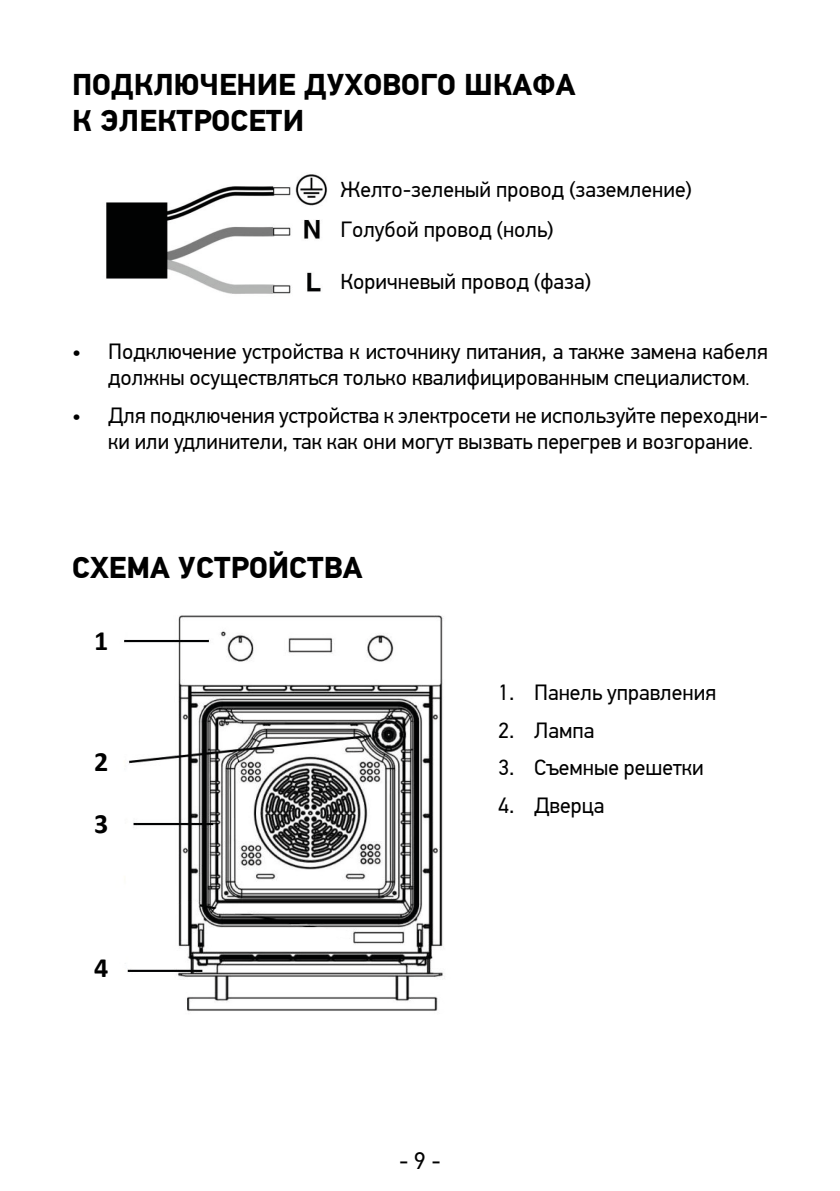
<style>
.page{position:relative;width:840px;height:1191px;background:#fff}
.page>*{position:absolute;margin:0;border:0;box-sizing:border-box;transform-origin:0 0}
.t1{font:700 30px/36px "PF Din Text Pro";color:#000}
.t2{font:700 28px/61.2px "Calibri";color:#000}
.t3{font:24px "PF Din Text Pro";color:#000}
.t4{font:22px/26.4px "PF Din Text Pro";color:#000}
</style>
<div class="page">
<img style="left:106px;top:174px;width:222px;height:120px">
<img style="left:124px;top:615px;width:320px;height:397px">
<h1 class="t1" style="left:72px;top:67px;width:505px">ПОДКЛЮЧЕНИЕ ДУХОВОГО ШКАФА<br>К ЭЛЕКТРОСЕТИ</h1>
<p class="t4" style="left:340px;top:170px;width:353px;line-height:40.2px">Желто-зеленый провод (заземление)<br>Голубой провод (ноль)</p>
<p class="t4" style="left:340px;top:268px;width:252px">Коричневый провод (фаза)</p>
<p class="t4" style="left:108px;top:338px;width:661px;text-indent:-36px">• Подключение устройства к источнику питания, а также замена кабеля должны осуществляться только квалифицированным специалистом.</p>
<p class="t4" style="left:108px;top:402px;width:661px;text-indent:-36px">• Для подключения устройства к электросети не используйте переходни&shy;ки или удлинители, так как они могут вызвать перегрев и возгорание.</p>
<h1 class="t1" style="left:72px;top:551px;width:292px">СХЕМА УСТРОЙСТВА</h1>
<p class="t2" style="left:94px;top:609px;width:16px">1</p>
<p class="t2" style="left:94px;top:731px;width:16px">2<br>3</p>
<p class="t2" style="left:94px;top:937px;width:16px">4</p>
<p class="t4" style="left:497px;top:679px;width:219px">1. Панель управления</p>
<p class="t4" style="left:497px;top:717px;width:98px">2. Лампа</p>
<p class="t4" style="left:497px;top:755px;width:207px">3. Съемные решетки</p>
<p class="t4" style="left:497px;top:792px;width:108px">4. Дверца</p>
<p class="t3" style="left:399px;top:1146px;width:43px">- 9 -</p>
</div>
